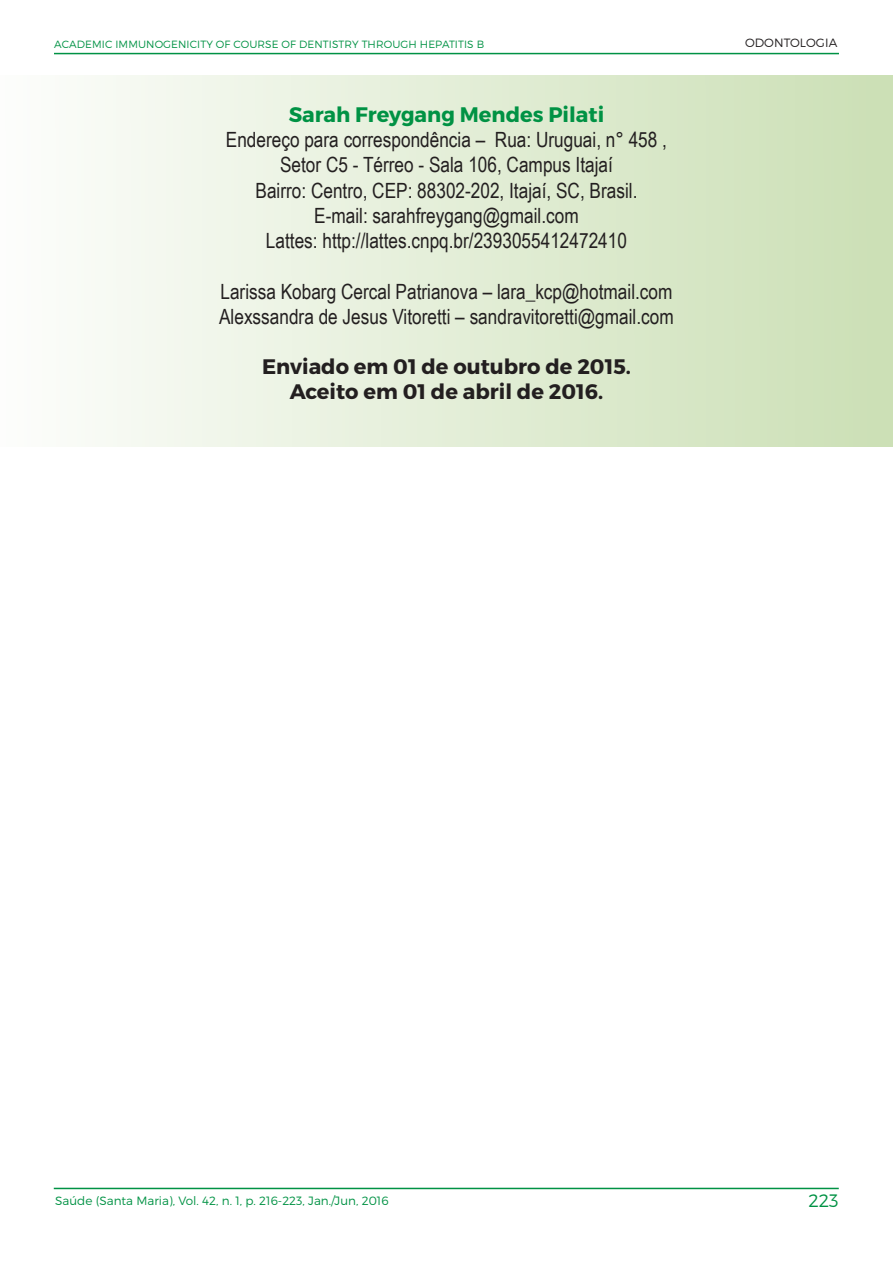
<style>
.page{position:relative;width:893px;height:1263px;background:#fff}
.page>*{position:absolute;margin:0;border:0;box-sizing:border-box;transform-origin:0 0}
.Referências{font:21px "Arial Narrow";color:#231f20}
.Referências-2{font:700 21px "Montserrat";color:#231f20}
.Título{font:700 21px "Montserrat";color:#009244}
.t1{font:300 18px "Montserrat";color:#009244}
.t2{font:300 12px "Montserrat";color:#009244}
.t3{font:300 12px "Montserrat";letter-spacing:.01em;color:#231f20}
.t4{font:300 10.5px "Montserrat";letter-spacing:.01em;color:#009244}
</style>
<div class="page">
<hr style="left:54px;top:1188px;width:785px;height:1px;background:#009244">
<hr style="left:54px;top:53px;width:785px;height:1px;background:#009244">
<div style="left:0;top:75px;width:893px;height:372px;background:linear-gradient(to right,#fdfdfc,#cbdfb5)"></div>
<p class="t4" style="left:54px;top:38px;width:431px">ACADEMIC IMMUNOGENICITY OF COURSE OF DENTISTRY THROUGH HEPATITIS B</p>
<p class="t3" style="left:745px;top:35px;width:94px">ODONTOLOGIA</p>
<p class="Título" style="left:289px;top:102px;width:317px">Sarah Freygang Mendes Pilati</p>
<p class="Referências" style="left:226px;top:124px;width:443px">Endereço para correspondência – Rua: Uruguai, n° 458 ,</p>
<p class="Referências" style="left:280px;top:150px;width:334px">Setor C5 - Térreo - Sala 106, Campus Itajaí</p>
<p class="Referências" style="left:255px;top:175px;width:383px">Bairro: Centro, CEP: 88302-202, Itajaí, SC, Brasil.</p>
<p class="Referências" style="left:314px;top:200px;width:266px">E-mail: sarahfreygang@gmail.com</p>
<p class="Referências" style="left:266px;top:225px;width:362px">Lattes: http://lattes.cnpq.br/2393055412472410</p>
<p class="Referências" style="left:220px;top:276px;width:453px">Larissa Kobarg Cercal Patrianova – lara_kcp@hotmail.com</p>
<p class="Referências" style="left:219px;top:301px;width:456px">Alexssandra de Jesus Vitoretti – sandravitoretti@gmail.com</p>
<p class="Referências-2" style="left:262px;top:354px;width:370px">Enviado em 01 de outubro de 2015.</p>
<p class="Referências-2" style="left:290px;top:379px;width:315px">Aceito em 01 de abril de 2016.</p>
<p class="t2" style="left:55px;top:1193px;width:335px">Saúde (Santa Maria), Vol. 42, n. 1, p. 216-223, Jan./Jun, 2016</p>
<p class="t1" style="left:808px;top:1189px;width:32px">223</p>
</div>
